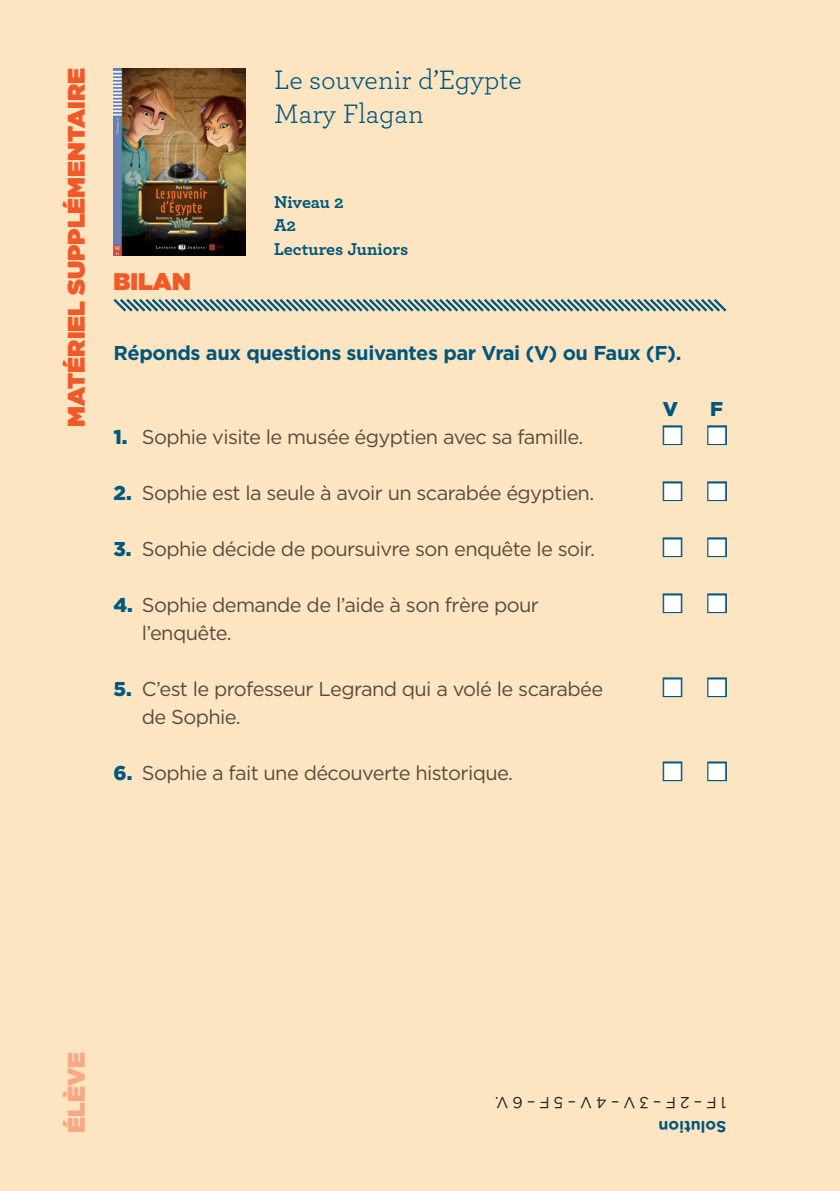
<style>
.page{position:relative;width:840px;height:1191px;background:#fff}
.page>*{position:absolute;margin:0;border:0;box-sizing:border-box;transform-origin:0 0}
.t1{font:28px/33.6px "Archer";letter-spacing:-.005em;color:#00577e}
.t2{font:900 24px "Gotham HTF";color:#f15929}
.t3{font:900 24px "Gotham HTF";color:#f8a983}
.t4{font:20px/28px "Gotham HTF";letter-spacing:-.03em;color:#594a41}
.t5{font:700 20px "Gotham HTF";letter-spacing:-.02em;color:#00577e}
.t6{font:900 20px "Gotham HTF";color:#00577e}
.t7{font:700 18px/23.6px "Archer";color:#00577e}
.t8{font:16px "Gotham HTF";color:#231f20}
.t9{font:700 16px "Gotham HTF";color:#00577e}
.s1{font-weight:900;color:#00577e}
</style>
<div class="page">
<div style="left:0;top:0;width:839px;height:1191px;background:#fee5c1"></div>
<img style="left:113px;top:68px;width:132px;height:187px">
<svg style="left:113px;top:299px;width:614px;height:13px"></svg>
<div style="left:662px;top:425px;width:20px;height:20px;border:3px solid #00577e"></div>
<div style="left:706px;top:425px;width:20px;height:20px;border:3px solid #00577e"></div>
<div style="left:662px;top:481px;width:20px;height:20px;border:3px solid #00577e"></div>
<div style="left:706px;top:481px;width:20px;height:20px;border:3px solid #00577e"></div>
<div style="left:662px;top:537px;width:20px;height:20px;border:3px solid #00577e"></div>
<div style="left:706px;top:537px;width:20px;height:20px;border:3px solid #00577e"></div>
<div style="left:662px;top:593px;width:20px;height:20px;border:3px solid #00577e"></div>
<div style="left:706px;top:593px;width:20px;height:20px;border:3px solid #00577e"></div>
<div style="left:662px;top:677px;width:20px;height:20px;border:3px solid #00577e"></div>
<div style="left:706px;top:677px;width:20px;height:20px;border:3px solid #00577e"></div>
<div style="left:662px;top:761px;width:20px;height:20px;border:3px solid #00577e"></div>
<div style="left:706px;top:761px;width:20px;height:20px;border:3px solid #00577e"></div>
<svg style="left:663px;top:426px;width:62px;height:17px"></svg>
<svg style="left:663px;top:482px;width:62px;height:17px"></svg>
<svg style="left:663px;top:538px;width:62px;height:17px"></svg>
<svg style="left:663px;top:594px;width:62px;height:17px"></svg>
<svg style="left:663px;top:678px;width:62px;height:17px"></svg>
<svg style="left:663px;top:762px;width:62px;height:17px"></svg>
<p class="t2" style="left:62px;top:426px;width:360px;rotate:-90deg">MATÉRIEL SUPPLÉMENTAIRE</p>
<h1 class="t1" style="left:274px;top:62px;width:249px">Le souvenir d’Egypte<br>Mary Flagan</h1>
<p class="t2" style="left:113px;top:268px;width:79px">BILAN</p>
<p class="t7" style="left:274px;top:189px;width:136px">Niveau 2<br>A2<br>Lectures Juniors</p>
<p class="t5" style="left:113px;top:341px;width:569px">Réponds aux questions suivantes par Vrai (V) ou Faux (F).</p>
<p class="t4" style="left:113px;top:422px;width:471px"><span class="s1">1.</span> Sophie visite le musée égyptien avec sa famille.</p>
<p class="t4" style="left:113px;top:478px;width:482px"><span class="s1">2.</span> Sophie est la seule à avoir un scarabée égyptien.</p>
<p class="t4" style="left:113px;top:534px;width:482px"><span class="s1">3.</span> Sophie décide de poursuivre son enquête le soir.</p>
<p class="t4" style="left:142px;top:590px;width:398px;text-indent:-28px"><span class="s1">4.</span> Sophie demande de l’aide à son frère pour l’enquête.</p>
<p class="t4" style="left:142px;top:674px;width:462px;text-indent:-28px"><span class="s1">5.</span> C’est le professeur Legrand qui a volé le scarabée de Sophie.</p>
<p class="t4" style="left:113px;top:758px;width:401px"><span class="s1">6.</span> Sophie a fait une découverte historique.</p>
<p class="t6" style="left:662px;top:397px;width:17px">V</p>
<p class="t6" style="left:710px;top:397px;width:14px">F</p>
<p class="t3" style="left:62px;top:1132px;width:83px;rotate:-90deg">ÉLÈVE</p>
<p class="t8" style="left:726px;top:1111px;width:233px;rotate:-180deg">1 F – 2 F – 3 V – 4 V – 5 F – 6 V.</p>
<p class="t9" style="left:726px;top:1135px;width:69px;rotate:-180deg">Solution</p>
</div>
